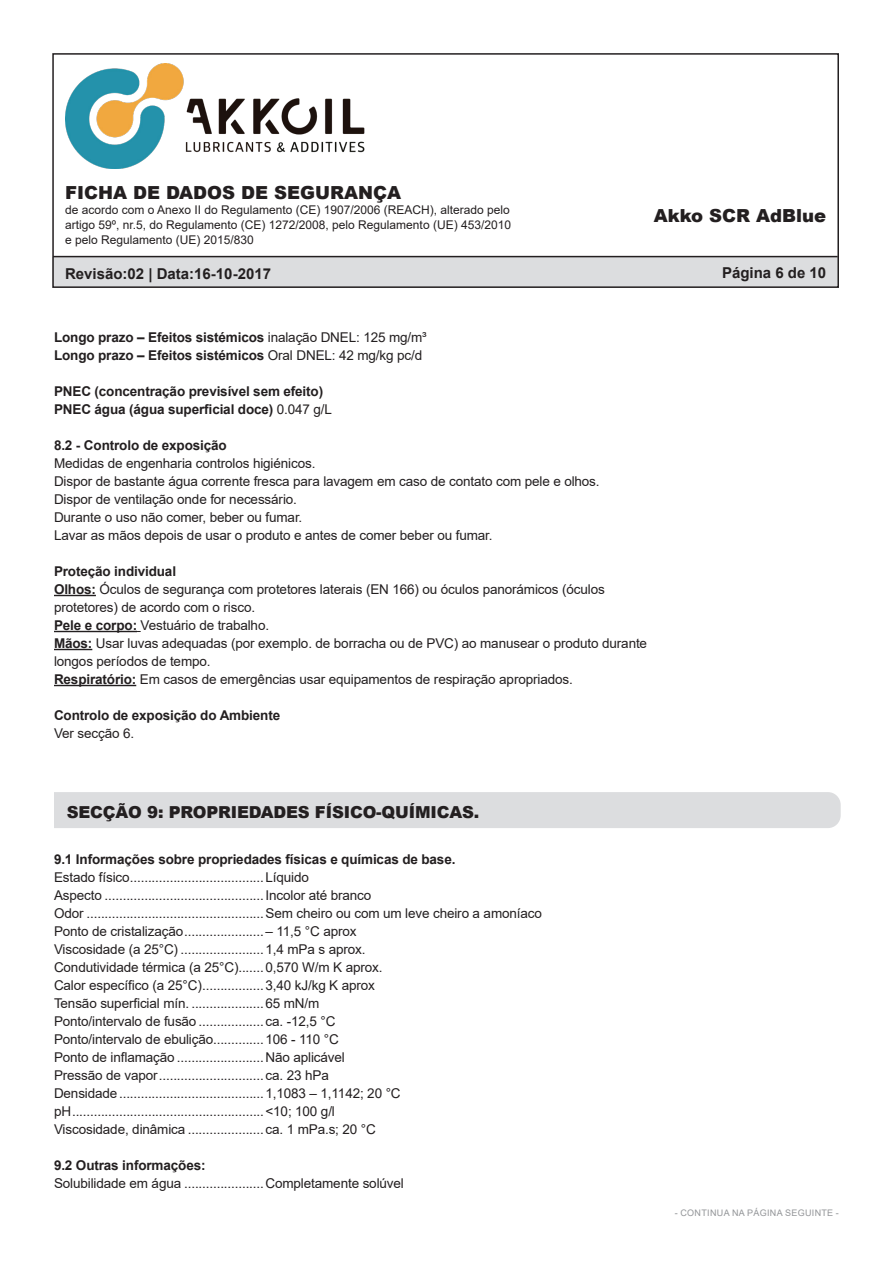
<style>
.page{position:relative;width:893px;height:1263px;background:#fff}
.page>*{position:absolute;margin:0;border:0;box-sizing:border-box;transform-origin:0 0}
.t1{font:900 18px "Arial";color:#231f20}
.t2{font:900 16.5px "Arial";letter-spacing:-.01em;color:#231f20}
.t3{font:700 15px "Arial";color:#231f20}
.t4{font:13.5px "Arial";letter-spacing:-.01em;color:#231f20}
.t5{font:700 13.5px "Arial";letter-spacing:-.01em;color:#231f20}
.t6{font:12px/15px "Arial";color:#231f20;text-align:justify}
.t7{font:9px "Arial";letter-spacing:.035em;color:#939598}
.s1{font-weight:400}
.s2{font-weight:700}
</style>
<div class="page">
<div style="left:52px;top:257px;width:787px;height:31px;background:#dcdddf"></div>
<div style="left:52px;top:53px;width:787px;height:235px;border:2px solid #231f20"></div>
<img style="left:65px;top:64px;width:300px;height:104px">
<hr style="left:53px;top:256px;width:785px;height:1px;background:#231f20">
<hr style="left:54px;top:595px;width:42px;height:1px;background:#231f20">
<hr style="left:54px;top:631px;width:83px;height:1px;background:#231f20">
<hr style="left:54px;top:649px;width:38px;height:1px;background:#231f20">
<hr style="left:54px;top:685px;width:82px;height:1px;background:#231f20">
<div style="left:54px;top:792px;width:787px;height:36px;background:#dcdddf"></div>
<h1 class="t1" style="left:65px;top:180px;width:338px">FICHA DE DADOS DE SEGURANÇA</h1>
<p class="t6" style="left:65px;top:202px;width:447px">de acordo com o Anexo II do Regulamento (CE) 1907/2006 (REACH), alterado pelo artigo 59º, nr.5, do Regulamento (CE) 1272/2008, pelo Regulamento (UE) 453/2010 e pelo Regulamento (UE) 2015/830</p>
<p class="t3" style="left:65px;top:263px;width:207px">Revisão:02 | Data:16-10-2017</p>
<h1 class="t1" style="left:654px;top:202px;width:174px">Akko SCR AdBlue</h1>
<p class="t3" style="left:722px;top:262px;width:106px">Página 6 de 10</p>
<p class="t5" style="left:54px;top:328px;width:374px">Longo prazo – Efeitos sistémicos <span class="s1">inalação DNEL: 125 mg/m³</span></p>
<p class="t5" style="left:54px;top:346px;width:370px">Longo prazo – Efeitos sistémicos <span class="s1">Oral DNEL: 42 mg/kg pc/d</span></p>
<p class="t5" style="left:54px;top:382px;width:271px">PNEC (concentração previsível sem efeito)</p>
<p class="t5" style="left:54px;top:400px;width:280px">PNEC água (água superficial doce) <span class="s1">0.047 g/L</span></p>
<p class="t5" style="left:54px;top:436px;width:174px">8.2 - Controlo de exposição</p>
<p class="t4" style="left:54px;top:454px;width:263px">Medidas de engenharia controlos higiénicos.</p>
<p class="t4" style="left:54px;top:472px;width:547px">Dispor de bastante água corrente fresca para lavagem em caso de contato com pele e olhos.</p>
<p class="t4" style="left:54px;top:490px;width:244px">Dispor de ventilação onde for necessário.</p>
<p class="t4" style="left:54px;top:508px;width:250px">Durante o uso não comer, beber ou fumar.</p>
<p class="t4" style="left:54px;top:526px;width:440px">Lavar as mãos depois de usar o produto e antes de comer beber ou fumar.</p>
<p class="t5" style="left:54px;top:562px;width:124px">Proteção individual</p>
<p class="t4" style="left:54px;top:580px;width:552px"><span class="s2">Olhos:</span> Óculos de segurança com protetores laterais (EN 166) ou óculos panorámicos (óculos</p>
<p class="t4" style="left:54px;top:598px;width:203px">protetores) de acordo com o risco.</p>
<p class="t4" style="left:54px;top:616px;width:217px"><span class="s2">Pele e corpo:</span> Vestuário de trabalho.</p>
<p class="t4" style="left:54px;top:634px;width:595px"><span class="s2">Mãos:</span> Usar luvas adequadas (por exemplo. de borracha ou de PVC) ao manusear o produto durante</p>
<p class="t4" style="left:54px;top:652px;width:158px">longos períodos de tempo.</p>
<p class="t4" style="left:54px;top:670px;width:520px"><span class="s2">Respiratório:</span> Em casos de emergências usar equipamentos de respiração apropriados.</p>
<p class="t5" style="left:54px;top:706px;width:228px">Controlo de exposição do Ambiente</p>
<p class="t4" style="left:54px;top:724px;width:82px">Ver secção 6.</p>
<p class="t2" style="left:67px;top:800px;width:414px">SECÇÃO 9: PROPRIEDADES FÍSICO-QUÍMICAS.</p>
<p class="t5" style="left:54px;top:850px;width:403px">9.1 Informações sobre propriedades físicas e químicas de base.</p>
<p class="t4" style="left:54px;top:868px;width:256px">Estado físico.....................................Líquido</p>
<p class="t4" style="left:54px;top:886px;width:319px">Aspecto ............................................Incolor até branco</p>
<p class="t4" style="left:54px;top:904px;width:489px">Odor .................................................Sem cheiro ou com um leve cheiro a amoníaco</p>
<p class="t4" style="left:54px;top:922px;width:304px">Ponto de cristalização......................– 11,5 °C aprox</p>
<p class="t4" style="left:54px;top:940px;width:313px">Viscosidade (a 25°C) .......................1,4 mPa s aprox.</p>
<p class="t4" style="left:54px;top:958px;width:330px">Condutividade térmica (a 25°C).......0,570 W/m K aprox.</p>
<p class="t4" style="left:54px;top:976px;width:323px">Calor específico (a 25°C).................3,40 kJ/kg K aprox</p>
<p class="t4" style="left:54px;top:994px;width:267px">Tensão superficial mín. ....................65 mN/m</p>
<p class="t4" style="left:54px;top:1012px;width:283px">Ponto/intervalo de fusão ..................ca. -12,5 °C</p>
<p class="t4" style="left:54px;top:1030px;width:286px">Ponto/intervalo de ebulição..............106 - 110 °C</p>
<p class="t4" style="left:54px;top:1048px;width:292px">Ponto de inflamação ........................Não aplicável</p>
<p class="t4" style="left:54px;top:1066px;width:276px">Pressão de vapor.............................ca. 23 hPa</p>
<p class="t4" style="left:54px;top:1084px;width:348px">Densidade........................................1,1083 – 1,1142; 20 °C</p>
<p class="t4" style="left:54px;top:1102px;width:282px">pH.....................................................&lt;10; 100 g/l</p>
<p class="t4" style="left:54px;top:1120px;width:323px">Viscosidade, dinâmica .....................ca. 1 mPa.s; 20 °C</p>
<p class="t5" style="left:54px;top:1156px;width:153px">9.2 Outras informações:</p>
<p class="t4" style="left:54px;top:1174px;width:351px">Solubilidade em água ......................Completamente solúvel</p>
<p class="t7" style="left:675px;top:1206px;width:166px">- CONTINUA NA PÁGINA SEGUINTE -</p>
</div>
